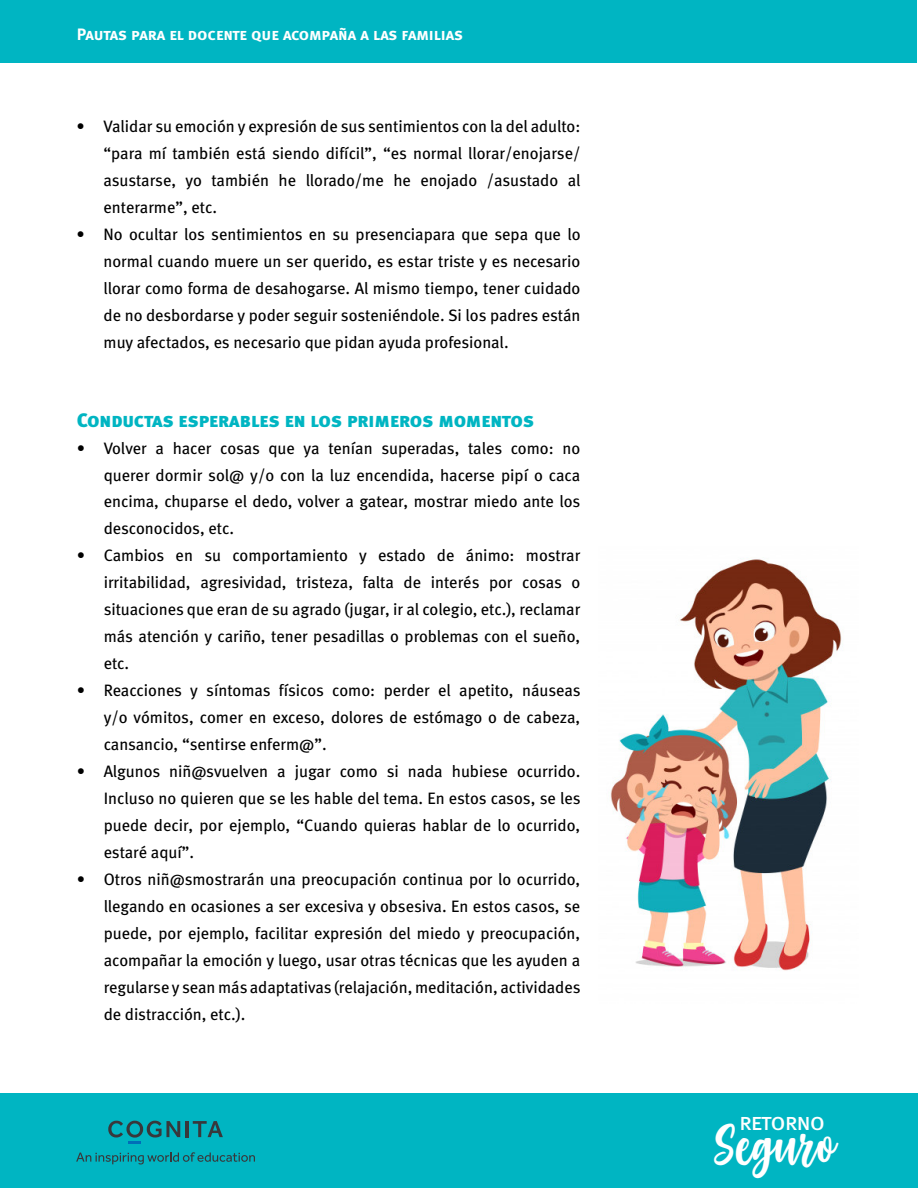
<style>
.page{position:relative;width:918px;height:1188px;background:#fff}
.page>*{position:absolute;margin:0;border:0;box-sizing:border-box;transform-origin:0 0}
.t1{font:48.6px "Gabelisa";color:#fff}
.t2{font:24.3px "Meta Book LF Caps";letter-spacing:-.045em;color:#fff}
.t3{font:19.5px "Meta Black Caps";letter-spacing:-.005em;color:#00b5c2}
.t4{font:16.5px/27px "Meta Book LF";color:#000;text-align:justify}
.t5{font:16.5px "Meta Bold Caps";letter-spacing:-.01em;color:#fff}
</style>
<div class="page">
<div style="left:0;top:1094px;width:918px;height:94px;background:#00b5c2"></div>
<hr style="left:185px;top:1121px;width:3px;height:16px;background:#38383b">
<svg style="left:108px;top:1121px;width:72px;height:23px"></svg>
<svg style="left:193px;top:1121px;width:30px;height:16px"></svg>
<svg style="left:76px;top:1152px;width:179px;height:12px"></svg>
<img style="left:610px;top:559px;width:233px;height:412px">
<div style="left:0;top:0;width:917px;height:62px;background:#00b5c2"></div>
<p class="t5" style="left:77px;top:24px;width:388px">Pautas para el docente que acompaña a las familias</p>
<p class="t4" style="left:104px;top:113px;width:479px;text-indent:-27px">• Validar su emoción y expresión de sus sentimientos con la del adulto: “para mí también está siendo difícil”, “es normal llorar/enojarse/ asustarse, yo también he llorado/me he enojado /asustado al enterarme”, etc.</p>
<p class="t4" style="left:104px;top:221px;width:479px;text-indent:-27px">• No ocultar los sentimientos en su presenciapara que sepa que lo normal cuando muere un ser querido, es estar triste y es necesario llorar como forma de desahogarse. Al mismo tiempo, tener cuidado de no desbordarse y poder seguir sosteniéndole. Si los padres están muy afectados, es necesario que pidan ayuda profesional.</p>
<p class="t3" style="left:77px;top:408px;width:459px">Conductas esperables en los primeros momentos</p>
<p class="t4" style="left:104px;top:434px;width:478px;text-indent:-27px">• Volver a hacer cosas que ya tenían superadas, tales como: no querer dormir sol@ y/o con la luz encendida, hacerse pipí o caca encima, chuparse el dedo, volver a gatear, mostrar miedo ante los desconocidos, etc.</p>
<p class="t4" style="left:104px;top:542px;width:478px;text-indent:-27px">• Cambios en su comportamiento y estado de ánimo: mostrar irritabilidad, agresividad, tristeza, falta de interés por cosas o situaciones que eran de su agrado (jugar, ir al colegio, etc.), reclamar más atención y cariño, tener pesadillas o problemas con el sueño, etc.</p>
<p class="t4" style="left:104px;top:677px;width:478px;text-indent:-27px">• Reacciones y síntomas físicos como: perder el apetito, náuseas y/o vómitos, comer en exceso, dolores de estómago o de cabeza, cansancio, “sentirse enferm@”.</p>
<p class="t4" style="left:104px;top:758px;width:478px;text-indent:-27px">• Algunos niñ@svuelven a jugar como si nada hubiese ocurrido.<br>Incluso no quieren que se les hable del tema. En estos casos, se les puede decir, por ejemplo, “Cuando quieras hablar de lo ocurrido, estaré aquí”.</p>
<p class="t4" style="left:104px;top:866px;width:478px;text-indent:-27px">• Otros niñ@smostrarán una preocupación continua por lo ocurrido, llegando en ocasiones a ser excesiva y obsesiva. En estos casos, se puede, por ejemplo, facilitar expresión del miedo y preocupación, acompañar la emoción y luego, usar otras técnicas que les ayuden a regularse y sean más adaptativas (relajación, meditación, actividades de distracción, etc.).</p>
<h2 class="t2" style="left:739px;top:1107px;width:87px">retorno</h2>
<h1 class="t1" style="left:713px;top:1115px;width:125px">Seguro</h1>
</div>
